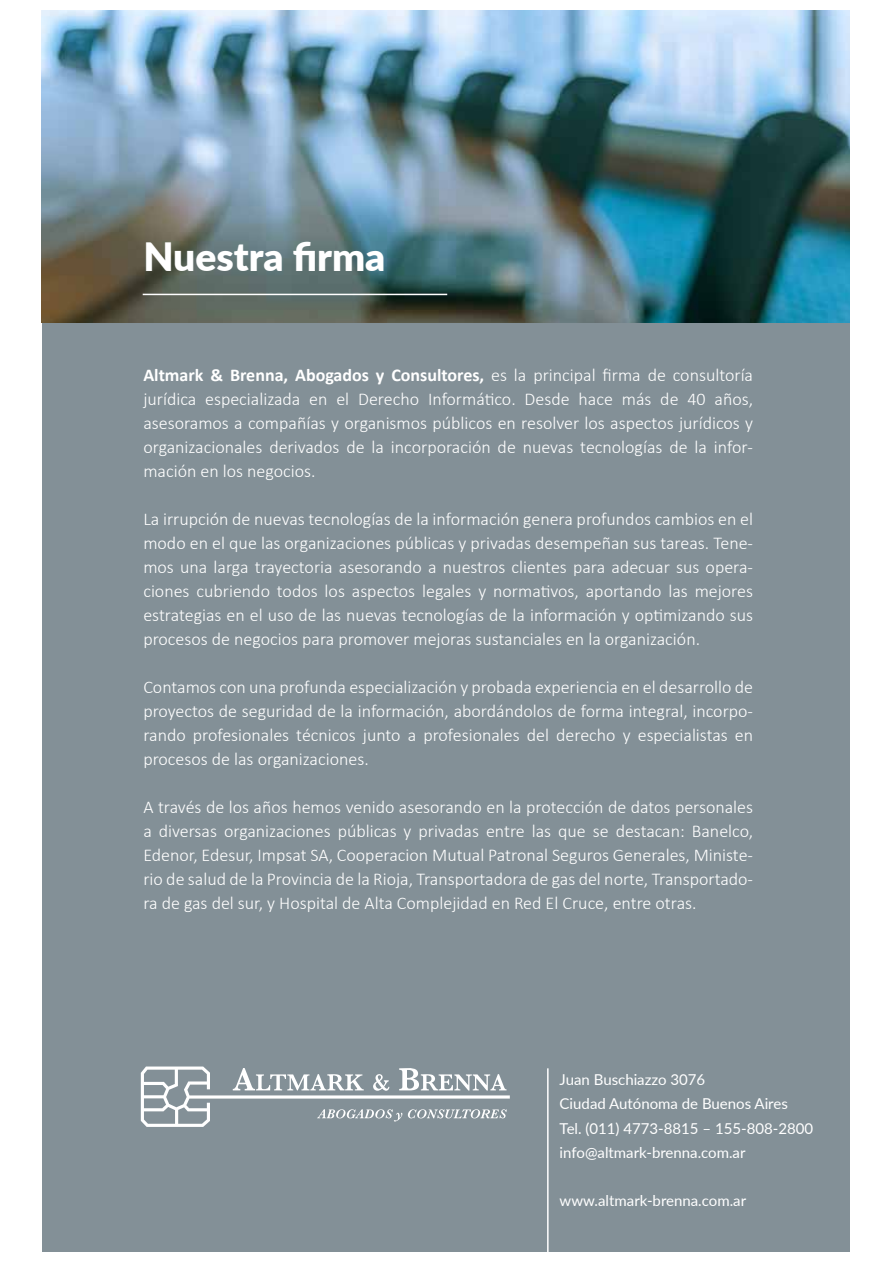
<style>
.page{position:relative;width:893px;height:1263px;background:#fff}
.page>*{position:absolute;margin:0;border:0;box-sizing:border-box;transform-origin:0 0}
.t1{font:900 39px "Lato";color:#fff}
.t2{font:300 18px/24px "Calibri";color:#fff;text-align:justify}
.t3{font:15px/24.2px "Lato";color:#fff}
.s1{font-weight:700}
</style>
<div class="page">
<div style="left:42px;top:282px;width:807px;height:969px;background:#839097"></div>
<svg style="left:141px;top:1066px;width:369px;height:61px"></svg>
<img style="left:42px;top:10px;width:807px;height:312px">
<hr style="left:143px;top:294px;width:304px;height:1px;background:#fff">
<hr style="left:547px;top:1068px;width:2px;height:185px;background:#fff">
<h1 class="t1" style="left:143px;top:227px;width:243px">Nuestra firma</h1>
<p class="t2" style="left:143px;top:363px;width:611px"><span class="s1">Altmark &amp; Brenna, Abogados y Consultores,</span> es la principal firma de consultoría jurídica especializada en el Derecho Informático. Desde hace más de 40 años, asesoramos a compañías y organismos públicos en resolver los aspectos jurídicos y organizacionales derivados de la incorporación de nuevas tecnologías de la infor&shy;mación en los negocios.</p>
<p class="t2" style="left:143px;top:507px;width:611px">La irrupción de nuevas tecnologías de la información genera profundos cambios en el modo en el que las organizaciones públicas y privadas desempeñan sus tareas. Tene&shy;mos una larga trayectoria asesorando a nuestros clientes para adecuar sus opera&shy;ciones cubriendo todos los aspectos legales y normativos, aportando las mejores estrategias en el uso de las nuevas tecnologías de la información y optimizando sus procesos de negocios para promover mejoras sustanciales en la organización.</p>
<p class="t2" style="left:143px;top:675px;width:611px">Contamos con una profunda especialización y probada experiencia en el desarrollo de proyectos de seguridad de la información, abordándolos de forma integral, incorpo&shy;rando profesionales técnicos junto a profesionales del derecho y especialistas en procesos de las organizaciones.</p>
<p class="t2" style="left:143px;top:795px;width:611px">A través de los años hemos venido asesorando en la protección de datos personales a diversas organizaciones públicas y privadas entre las que se destacan: Banelco, Edenor, Edesur, Impsat SA, Cooperacion Mutual Patronal Seguros Generales, Ministe&shy;rio de salud de la Provincia de la Rioja, Transportadora de gas del norte, Transportado&shy;ra de gas del sur, y Hospital de Alta Complejidad en Red El Cruce, entre otras.</p>
<p class="t3" style="left:560px;top:1067px;width:255px">Juan Buschiazzo 3076<br>Ciudad Autónoma de Buenos Aires<br>Tel. (011) 4773-8815 – 155-808-2800 info@altmark-brenna.com.ar</p>
<p class="t3" style="left:560px;top:1187px;width:188px">www.altmark-brenna.com.ar</p>
</div>
